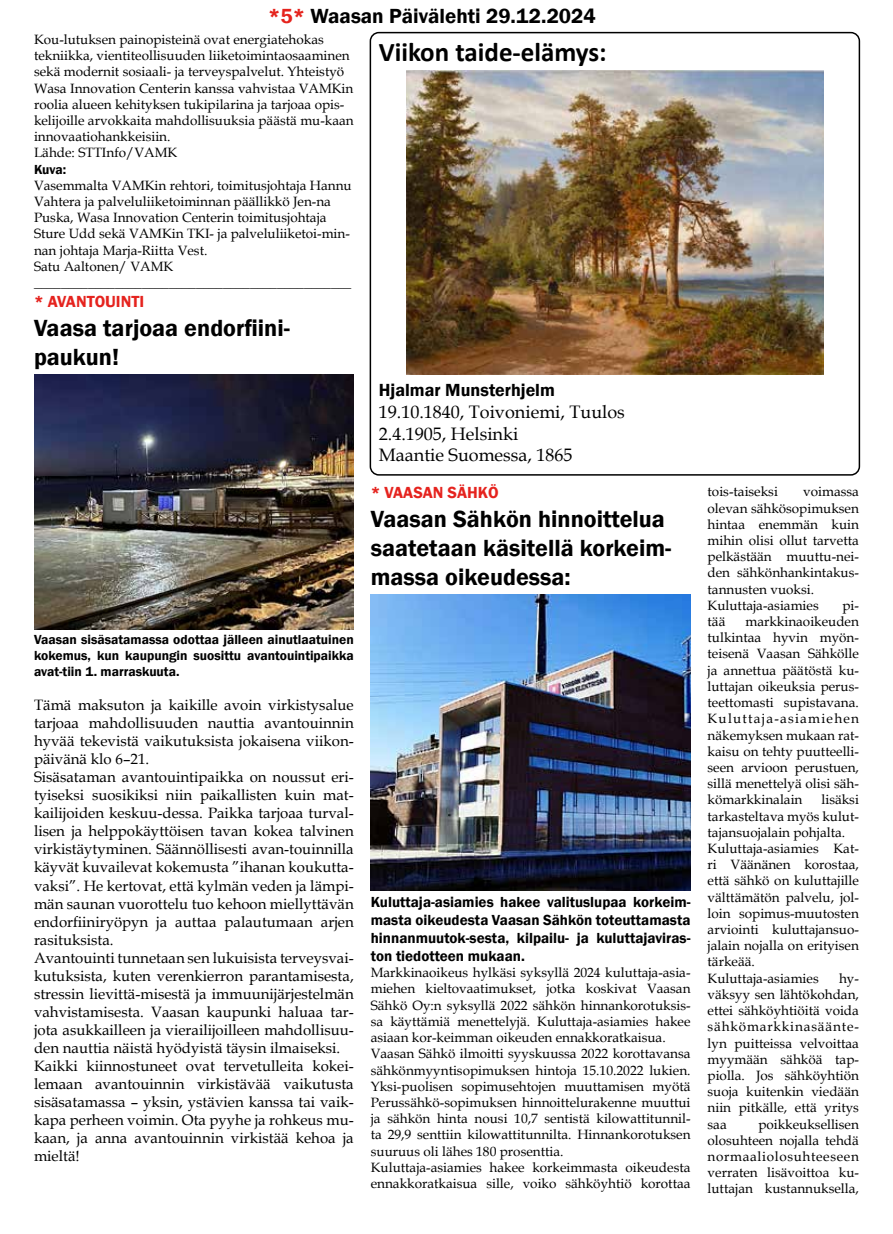
<style>
.page{position:relative;width:893px;height:1234px;background:#fff}
.page>*{position:absolute;margin:0;border:0;box-sizing:border-box;transform-origin:0 0}
.t1{font:700 27px "Calibri";color:#000}
.t2{font:600 24px/28.8px "Franklin Gothic";color:#000}
.t3{font:600 21px "Franklin Gothic";color:#000}
.t4{font:18px/21.6px "Book Antiqua";color:#000}
.t5{font:600 18px "Franklin Gothic";color:#000}
.t6{font:600 16.5px "Franklin Gothic";color:#e5231e}
.t7{font:15px/18px "Book Antiqua";color:#000}
.t8{font:600 15px/18px "Franklin Gothic";color:#000;text-align:justify}
.t9{font:13.5px/16.2px "Book Antiqua";color:#000}
.t10{font:600 13.5px/16.2px "Franklin Gothic";color:#000;text-align:justify}
.s1{color:#e5231d}
</style>
<div class="page">
<div style="left:370px;top:32px;width:490px;height:443px;border:2px solid #000;border-radius:9px"></div>
<img style="left:407px;top:70px;width:416px;height:304px">
<img style="left:371px;top:594px;width:320px;height:296px">
<img style="left:34px;top:374px;width:320px;height:255px">
<h3 class="t3" style="left:268px;top:3px;width:329px"><span class="s1">*5*</span> Waasan Päivälehti 29.12.2024</h3>
<h1 class="t1" style="left:379px;top:33px;width:229px">Viikon taide-elämys:</h1>
<p class="t9" style="left:34px;top:31px;width:321px">Kou-lutuksen painopisteinä ovat energiatehokas tekniikka, vientiteollisuuden liiketoimintaosaaminen sekä modernit sosiaali- ja terveyspalvelut. Yhteistyö Wasa Innovation Centerin kanssa vahvistaa VAMKin roolia alueen kehityksen tukipilarina ja tarjoaa opis&shy;kelijoille arvokkaita mahdollisuuksia päästä mu-kaan innovaatiohankkeisiin.<br>Lähde: STTInfo/VAMK</p>
<p class="t10" style="left:34px;top:161px;width:34px">Kuva:</p>
<p class="t9" style="left:34px;top:177px;width:319px">Vasemmalta VAMKin rehtori, toimitusjohtaja Hannu Vahtera ja palveluliiketoiminnan päällikkö Jen-na Puska, Wasa Innovation Centerin toimitusjohtaja Sture Udd sekä VAMKin TKI- ja palveluliiketoi-min&shy;nan johtaja Marja-Riitta Vest.<br>Satu Aaltonen/ VAMK _______________________________________________</p>
<p class="t6" style="left:34px;top:291px;width:112px">* AVANTOUINTI</p>
<h2 class="t2" style="left:34px;top:313px;width:257px">Vaasa tarjoaa endorfiini&shy;paukun!</h2>
<h3 class="t5" style="left:379px;top:379px;width:178px">Hjalmar Munsterhjelm</h3>
<h3 class="t4" style="left:379px;top:400px;width:248px">19.10.1840, Toivoniemi, Tuulos<br>2.4.1905, Helsinki<br>Maantie Suomessa, 1865</h3>
<p class="t6" style="left:371px;top:482px;width:130px">* VAASAN SÄHKÖ</p>
<h2 class="t2" style="left:371px;top:504px;width:302px">Vaasan Sähkön hinnoittelua saatetaan käsitellä korkeim&shy;massa oikeudessa:</h2>
<p class="t10" style="left:34px;top:631px;width:321px">Vaasan sisäsatamassa odottaa jälleen ainutlaatuinen kokemus, kun kaupungin suosittu avantouintipaikka avat-tiin 1. marraskuuta.</p>
<p class="t7" style="left:34px;top:695px;width:321px">Tämä maksuton ja kaikille avoin virkistysalue tarjoaa mahdollisuuden nauttia avantouinnin hyvää tekevistä vaikutuksista jokaisena viikon&shy;päivänä klo 6–21.<br>Sisäsataman avantouintipaikka on noussut eri&shy;tyiseksi suosikiksi niin paikallisten kuin mat&shy;kailijoiden keskuu-dessa. Paikka tarjoaa turval&shy;lisen ja helppokäyttöisen tavan kokea talvinen virkistäytyminen. Säännöllisesti avan-touinnilla käyvät kuvailevat kokemusta ”ihanan koukutta&shy;vaksi”. He kertovat, että kylmän veden ja lämpi&shy;män saunan vuorottelu tuo kehoon miellyttävän endorfiiniryöpyn ja auttaa palautumaan arjen rasituksista.<br>Avantouinti tunnetaan sen lukuisista terveysvai&shy;kutuksista, kuten verenkierron parantamisesta, stressin lievittä-misestä ja immuunijärjestelmän vahvistamisesta. Vaasan kaupunki haluaa tar&shy;jota asukkailleen ja vierailijoilleen mahdollisuu&shy;den nauttia näistä hyödyistä täysin ilmaiseksi.<br>Kaikki kiinnostuneet ovat tervetulleita kokei&shy;lemaan avantouinnin virkistävää vaikutusta sisäsatamassa – yksin, ystävien kanssa tai vaik&shy;kapa perheen voimin. Ota pyyhe ja rohkeus mu&shy;kaan, ja anna avantouinnin virkistää kehoa ja mieltä!</p>
<p class="t8" style="left:371px;top:892px;width:321px">Kuluttaja-asiamies hakee valituslupaa korkeim&shy;masta oikeudesta Vaasan Sähkön toteuttamasta hinnanmuutok-sesta, kilpailu- ja kuluttajaviras&shy;ton tiedotteen mukaan.</p>
<p class="t9" style="left:371px;top:964px;width:321px">Markkinaoikeus hylkäsi syksyllä 2024 kuluttaja-asia&shy;miehen kieltovaatimukset, jotka koskivat Vaasan Sähkö Oy:n syksyllä 2022 sähkön hinnankorotuksis&shy;sa käyttämiä menettelyjä. Kuluttaja-asiamies hakee asiaan kor-keimman oikeuden ennakkoratkaisua.<br>Vaasan Sähkö ilmoitti syyskuussa 2022 korottavansa sähkönmyyntisopimuksen hintoja 15.10.2022 lukien.<br>Yksi-puolisen sopimusehtojen muuttamisen myötä Perussähkö-sopimuksen hinnoittelurakenne muuttui ja sähkön hinta nousi 10,7 sentistä kilowattitunnil&shy;ta 29,9 senttiin kilowattitunnilta. Hinnankorotuksen suuruus oli lähes 180 prosenttia.<br>Kuluttaja-asiamies hakee korkeimmasta oikeudesta ennakkoratkaisua sille, voiko sähköyhtiö korottaa</p>
<p class="t9" style="left:708px;top:483px;width:72px">tois-taiseksi</p>
<p class="t9" style="left:708px;top:483px;width:153px;text-indent:96px">voimassa olevan sähkösopimuksen hintaa enemmän kuin mihin olisi ollut tarvetta pelkästään muuttu-nei&shy;den sähkönhankintakus&shy;tannusten vuoksi.<br>Kuluttaja-asiamies</p>
<p class="t9" style="left:842px;top:596px;width:18px">pi-</p>
<p class="t9" style="left:708px;top:613px;width:153px;text-align:justify;text-indent:38px">markkinaoikeuden tulkintaa hyvin myön&shy;teisenä Vaasan Sähkölle ja annettua päätöstä ku&shy;luttajan oikeuksia perus&shy;teettomasti supistavana.<br>Kuluttaja-asiamiehen näkemyksen mukaan rat&shy;kaisu on tehty puutteelli&shy;seen arvioon perustuen, sillä menettelyä olisi säh&shy;kömarkkinalain</p>
<p class="t9" style="left:708px;top:613px;width:19px">tää</p>
<p class="t9" style="left:708px;top:791px;width:153px;text-indent:114px">lisäksi tarkasteltava myös kulut&shy;tajansuojalain pohjalta.<br>Kuluttaja-asiamies Kat&shy;ri Väänänen korostaa, että sähkö on kuluttajille välttämätön palvelu, jol&shy;loin sopimus-muutosten arviointi kuluttajansuo&shy;jalain nojalla on erityisen tärkeää.<br>Kuluttaja-asiamies</p>
<p class="t9" style="left:708px;top:969px;width:153px;text-align:justify;text-indent:132px">hy&shy;väksyy sen lähtökohdan, ettei sähköyhtiöitä voida sähkömarkkinasäänte&shy;lyn puitteissa velvoittaa myymään sähköä tap&shy;piolla. Jos sähköyhtiön suoja kuitenkin viedään niin pitkälle, että yritys saa</p>
<p class="t9" style="left:708px;top:1115px;width:153px;text-align:justify;text-indent:51px">poikkeuksellisen olosuhteen nojalla tehdä normaaliolosuhteeseen verraten lisävoittoa ku&shy;luttajan kustannuksella,</p>
</div>
